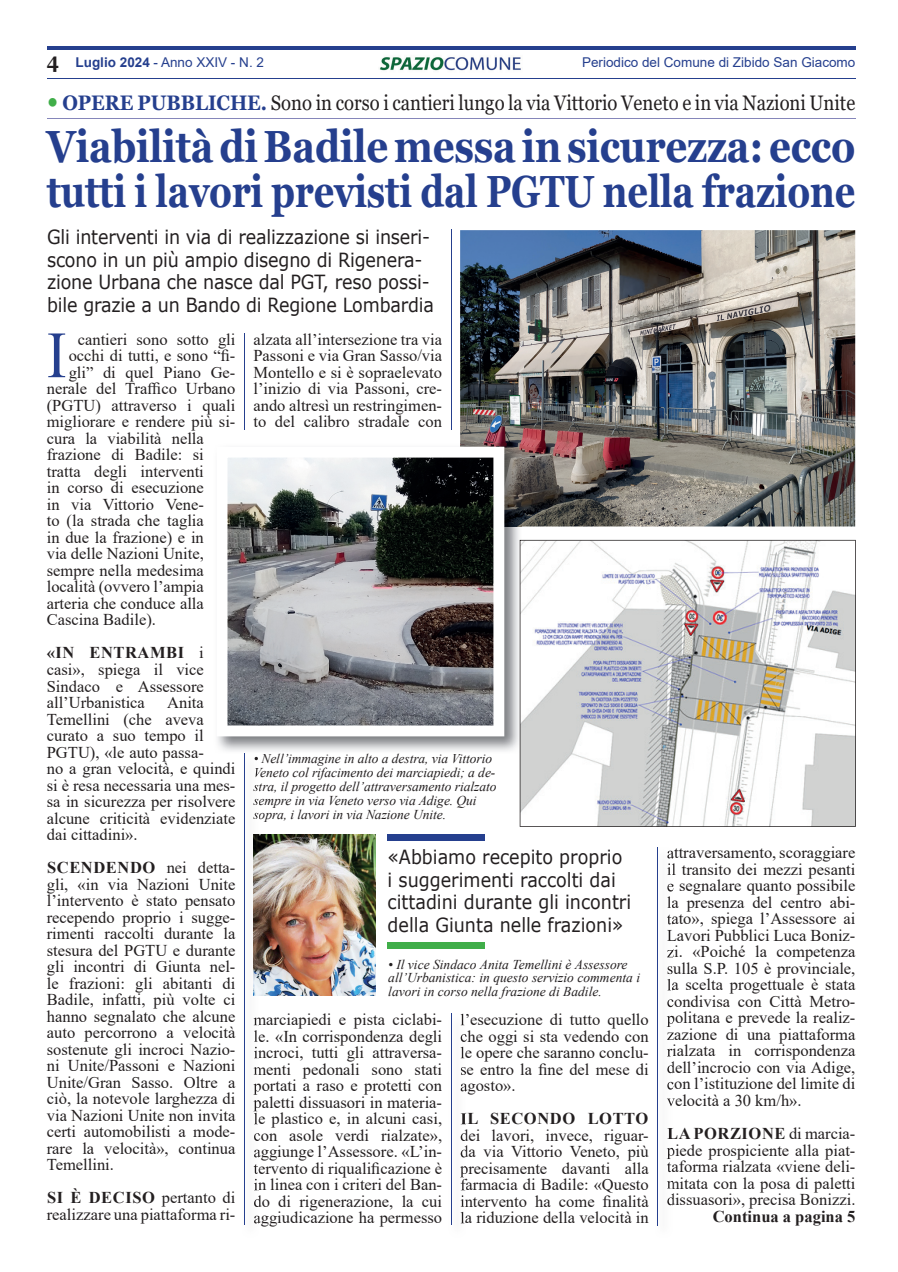
<style>
.page{position:relative;width:898px;height:1272px;background:#fff}
.page>*{position:absolute;margin:0;border:0;box-sizing:border-box;transform-origin:0 0}
.t1{font:66px "Times New Roman";color:#253f8e;scale:.9 1}
.t2{font:700 45px/45px "Georgia";letter-spacing:-.005em;color:#253f8e;scale:.85 1}
.t3{font:21px "Georgia";color:#231f20;scale:.88 1}
.t4{font:19.5px/22.5px "Verdana";letter-spacing:-.01em;color:#231f20;scale:.9 1}
.t5{font:16.5px/16.5px "Times New Roman";color:#231f20;text-align:justify}
.t6{font:700 16.5px "Times New Roman";color:#231f20}
.t7{font:700 16.5px "Times New Roman";letter-spacing:.035em;color:#231f20}
.t8{font:italic 13.5px/14px "Times New Roman";letter-spacing:-.005em;color:#231f20}
.t9{font:13.5px "Arial";color:#253f8e}
.s1{font-family:"Georgia";font-weight:700;font-size:21px;color:#231f20}
.s2{font-weight:700}
.s3{font-family:"Verdana";font-size:24px;color:#40ae49}
.s4{font-weight:700;color:#253f8e}
</style>
<div class="page">
<img style="left:379px;top:57px;width:142px;height:14px">
<hr style="left:47px;top:46px;width:808px;height:3px;background:#253f8e">
<hr style="left:47px;top:78px;width:808px;height:1px;background:#253f8e">
<hr style="left:47px;top:118px;width:808px;height:1px;background:#8586ba">
<hr style="left:244px;top:333px;width:1px;height:96px;background:#253f8e">
<hr style="left:451px;top:229px;width:1px;height:200px;background:#253f8e">
<img style="left:460px;top:230px;width:394px;height:296px">
<img style="left:217px;top:526px;width:304px;height:225px">
<img style="left:460px;top:444px;width:61px;height:82px">
<svg style="left:217px;top:446px;width:287px;height:290px"></svg>
<svg style="left:519px;top:540px;width:336px;height:286px"></svg>
<img style="left:253px;top:1017px;width:6px;height:9px">
<img style="left:254px;top:1030px;width:5px;height:12px">
<img style="left:254px;top:1046px;width:5px;height:13px">
<img style="left:253px;top:1067px;width:6px;height:8px">
<img style="left:253px;top:1083px;width:6px;height:11px">
<img style="left:253px;top:1100px;width:6px;height:12px">
<img style="left:254px;top:1112px;width:5px;height:13px">
<img style="left:254px;top:1133px;width:5px;height:8px">
<img style="left:254px;top:1149px;width:5px;height:9px">
<img style="left:253px;top:1164px;width:6px;height:10px">
<svg style="left:254px;top:1178px;width:5px;height:12px"></svg>
<img style="left:254px;top:1196px;width:5px;height:11px">
<img style="left:254px;top:1215px;width:5px;height:9px">
<svg style="left:253px;top:756px;width:6px;height:63px"></svg>
<hr style="left:244px;top:753px;width:1px;height:472px;background:#253f8e">
<img style="left:253px;top:834px;width:123px;height:161px">
<div style="left:387px;top:834px;width:98px;height:6px;background:#253f8e"></div>
<div style="left:387px;top:942px;width:98px;height:6px;background:#40ae49"></div>
<img style="left:460px;top:1013px;width:5px;height:13px">
<img style="left:460px;top:1034px;width:5px;height:8px">
<img style="left:460px;top:1046px;width:5px;height:13px">
<svg style="left:461px;top:1067px;width:4px;height:7px"></svg>
<svg style="left:460px;top:1083px;width:5px;height:9px"></svg>
<svg style="left:460px;top:1113px;width:5px;height:11px"></svg>
<img style="left:460px;top:1130px;width:5px;height:11px">
<img style="left:460px;top:1146px;width:5px;height:12px">
<img style="left:460px;top:1166px;width:5px;height:12px">
<img style="left:460px;top:1178px;width:5px;height:13px">
<svg style="left:460px;top:1195px;width:5px;height:28px"></svg>
<hr style="left:451px;top:1013px;width:1px;height:212px;background:#253f8e">
<img style="left:667px;top:850px;width:4px;height:9px">
<img style="left:667px;top:863px;width:4px;height:12px">
<img style="left:667px;top:883px;width:4px;height:9px">
<img style="left:667px;top:896px;width:4px;height:12px">
<img style="left:667px;top:914px;width:4px;height:11px">
<svg style="left:667px;top:929px;width:4px;height:12px"></svg>
<img style="left:667px;top:950px;width:4px;height:8px">
<img style="left:667px;top:966px;width:4px;height:9px">
<img style="left:667px;top:979px;width:4px;height:12px">
<svg style="left:667px;top:999px;width:4px;height:8px"></svg>
<img style="left:666px;top:1015px;width:5px;height:11px">
<img style="left:667px;top:1032px;width:4px;height:8px">
<img style="left:667px;top:1048px;width:4px;height:9px">
<img style="left:667px;top:1065px;width:4px;height:9px">
<svg style="left:667px;top:1081px;width:4px;height:25px"></svg>
<svg style="left:667px;top:1128px;width:4px;height:11px"></svg>
<img style="left:666px;top:1148px;width:5px;height:10px">
<svg style="left:667px;top:1162px;width:4px;height:10px"></svg>
<img style="left:667px;top:1180px;width:4px;height:9px">
<img style="left:667px;top:1197px;width:4px;height:9px">
<hr style="left:657px;top:846px;width:1px;height:379px;background:#253f8e">
<p class="t9" style="left:47px;top:53px;width:219px"><span class="s1">4</span> <span class="s2">Luglio 2024</span> - Anno XXIV - N. 2</p>
<p class="t9" style="left:582px;top:53px;width:275px">Periodico del Comune di Zibido San Giacomo</p>
<p class="t3" style="left:47px;top:90px;width:919px"><span class="s3">•</span> <span class="s4">OPERE PUBBLICHE.</span> Sono in corso i cantieri lungo la via Vittorio Veneto e in via Nazioni Unite</p>
<h2 class="t2" style="left:47px;top:124px;width:952px">Viabilità di Badile messa in sicurezza: ecco tutti i lavori previsti dal PGTU nella frazione</h2>
<p class="t4" style="left:47px;top:226px;width:431px">Gli interventi in via di realizzazione si inseri&shy;scono in un più ampio disegno di Rigenera&shy;zione Urbana che nasce dal PGT, reso possi&shy;bile grazie a un Bando di Regione Lombardia</p>
<h1 class="t1" style="left:47px;top:308px;width:23px">I</h1>
<p class="t5" style="left:69px;top:330px;width:168px;text-align:center">cantieri sono sotto gli occhi di tutti, e sono “fi&shy;gli” di quel Piano Ge-</p>
<p class="t5" style="left:47px;top:380px;width:190px;text-align:left">nerale del Traffico Urbano (PGTU) attraverso i quali migliorare e rendere più si&shy;cura la viabilità nella frazione di Badile: si tratta degli interventi<br>in corso di esecuzione<br>in via Vittorio Vene-<br>to (la strada che taglia<br>in due la frazione) e in<br>via delle Nazioni Unite, sempre nella medesima località (ovvero l’ampia arteria che conduce alla<br>Cascina Badile).</p>
<p class="t5" style="left:47px;top:644px;width:158px"><span class="s2">«IN ENTRAMBI</span> i casi», spiega il vice Sindaco e Assessore all’Urbanistica</p>
<p class="t5" style="left:47px;top:693px;width:190px;text-align:left;text-indent:120px">Anita<br>Temellini (che aveva curato a suo tempo il<br>PGTU), «le auto passa-<br>no a gran velocità, e quindi si è resa necessaria una mes&shy;sa in sicurezza per risolvere alcune criticità evidenziate dai cittadini».</p>
<p class="t5" style="left:47px;top:858px;width:190px"><span class="s2">SCENDENDO</span> nei detta&shy;gli, «in via Nazioni Unite l’intervento è stato pensato recependo proprio i sugge&shy;rimenti raccolti durante la stesura del PGTU e durante gli incontri di Giunta nel&shy;le frazioni: gli abitanti di Badile, infatti, più volte ci hanno segnalato che alcune auto percorrono a velocità sostenute gli incroci Nazio&shy;ni Unite/Passoni e Nazioni Unite/Gran Sasso. Oltre a ciò, la notevole larghezza di via Nazioni Unite non invita certi automobilisti a mode&shy;rare la velocità», continua Temellini.</p>
<p class="t5" style="left:47px;top:1188px;width:190px"><span class="s2">SI È DECISO</span> pertanto di realizzare una piattaforma ri-</p>
<p class="t5" style="left:253px;top:330px;width:190px">alzata all’intersezione tra via Passoni e via Gran Sasso/via Montello e si è sopraelevato l’inizio di via Passoni, cre&shy;ando altresì un restringimen&shy;to del calibro stradale con</p>
<p class="t8" style="left:253px;top:751px;width:244px">• Nell’immagine in alto a destra, via Vittorio Veneto col rifacimento dei marciapiedi; a de&shy;stra, il progetto dell’attraversamento rialzato sempre in via Veneto verso via Adige. Qui sopra, i lavori in via Nazione Unite.</p>
<p class="t4" style="left:387px;top:845px;width:272px">«Abbiamo recepito proprio i suggerimenti raccolti dai cittadini durante gli incontri della Giunta nelle frazioni»</p>
<p class="t8" style="left:388px;top:957px;width:253px;line-height:13.5px">• Il vice Sindaco Anita Temellini è Assessore all’Urbanistica: in questo servizio commenta i lavori in corso nella frazione di Badile.</p>
<p class="t5" style="left:253px;top:1010px;width:190px">marciapiedi e pista ciclabi&shy;le. «In corrispondenza degli incroci, tutti gli attraversa&shy;menti pedonali sono stati portati a raso e protetti con paletti dissuasori in materia&shy;le plastico e, in alcuni casi, con asole verdi rialzate», aggiunge l’Assessore. «L’in&shy;tervento di riqualificazione è in linea con i criteri del Ban&shy;do di rigenerazione, la cui aggiudicazione ha permesso</p>
<p class="t5" style="left:460px;top:1010px;width:190px">l’esecuzione di tutto quello che oggi si sta vedendo con le opere che saranno conclu&shy;se entro la fine del mese di agosto».</p>
<p class="t7" style="left:460px;top:1106px;width:189px">IL SECONDO LOTTO</p>
<p class="t5" style="left:460px;top:1126px;width:190px">dei lavori, invece, riguar&shy;da via Vittorio Veneto, più precisamente davanti alla farmacia di Badile: «Questo intervento ha come finalità la riduzione della velocità in</p>
<p class="t5" style="left:666px;top:844px;width:190px">attraversamento, scoraggiare il transito dei mezzi pesanti e segnalare quanto possibile la presenza del centro abi&shy;tato», spiega l’Assessore ai Lavori Pubblici Luca Boniz&shy;zi. «Poiché la competenza sulla S.P. 105 è provinciale, la scelta progettuale è stata condivisa con Città Metro&shy;politana e prevede la realiz&shy;zazione di una piattaforma rialzata in corrispondenza dell’incrocio con via Adige, con l’istituzione del limite di velocità a 30 km/h».</p>
<p class="t5" style="left:666px;top:1124px;width:190px"><span class="s2">LA PORZIONE</span> di marcia&shy;piede prospiciente alla piat&shy;taforma rialzata «viene deli&shy;mitata con la posa di paletti dissuasori», precisa Bonizzi.</p>
<p class="t6" style="left:712px;top:1204px;width:144px">Continua a pagina 5</p>
</div>
